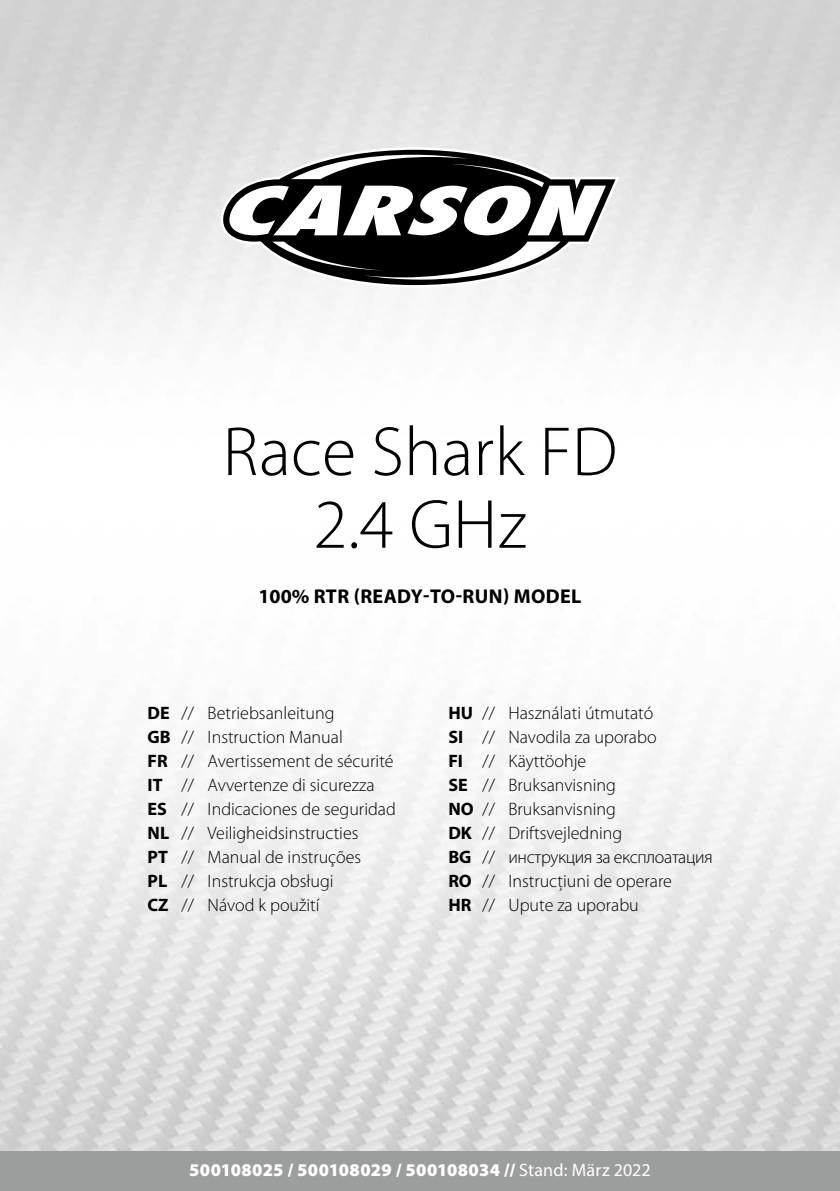
<style>
.page{position:relative;width:840px;height:1191px;background:#fff}
.page>*{position:absolute;margin:0;border:0;box-sizing:border-box;transform-origin:0 0}
.t1{font:300 70px/72.6px "Myriad Pro";color:#000;text-align:center}
.t2{font:700 20px "Myriad Pro";letter-spacing:.02em;color:#000}
.t3{font:300 18px/24px "Myriad Pro";color:#000}
.t4{font:900 18px "Myriad Pro";letter-spacing:.015em;color:#fff}
.s1{font-weight:700}
.s2{font-weight:400}
</style>
<div class="page">
<img style="left:0;top:0;width:839px;height:1151px">
<div style="left:0;top:1151px;width:839px;height:40px;background:#9c9d9d"></div>
<svg style="left:220px;top:147px;width:399px;height:140px;fill:#ebebeb"></svg>
<svg style="left:220px;top:150px;width:395px;height:135px;fill:#eaeaea"></svg>
<svg style="left:228px;top:155px;width:377px;height:125px"></svg>
<h1 class="t1" style="left:222px;top:415px;width:396px">Race Shark FD<br>2.4 GHz</h1>
<p class="t2" style="left:258px;top:583px;width:324px">100% RTR (READY-TO-RUN) MODEL</p>
<p class="t3" style="left:147px;top:700px;width:250px"><span class="s1">DE</span> // Betriebsanleitung<br><span class="s1">GB</span> // Instruction Manual<br><span class="s1">FR</span> // Avertissement de sécurité<br><span class="s1">IT</span> // Avvertenze di sicurezza<br><span class="s1">ES</span> // Indicaciones de seguridad<br><span class="s1">NL</span> // Veiligheidsinstructies<br><span class="s1">PT</span> // Manual de instruções<br><span class="s1">PL</span> // Instrukcja obsługi<br><span class="s1">CZ</span> // Návod k použití</p>
<p class="t3" style="left:448px;top:700px;width:266px"><span class="s1">HU</span> // Használati útmutató<br><span class="s1">SI</span> // Navodila za uporabo<br><span class="s1">FI</span> // Käyttöohje<br><span class="s1">SE</span> // Bruksanvisning<br><span class="s1">NO</span> // Bruksanvisning<br><span class="s1">DK</span> // Driftsvejledning<br><span class="s1">BG</span> // инструкция за експлоатация<br><span class="s1">RO</span> // Instrucțiuni de operare<br><span class="s1">HR</span> // Upute za uporabu</p>
<p class="t4" style="left:189px;top:1158px;width:463px">500108025 / 500108029 / 500108034 // <span class="s2">Stand: März 2022</span></p>
</div>
